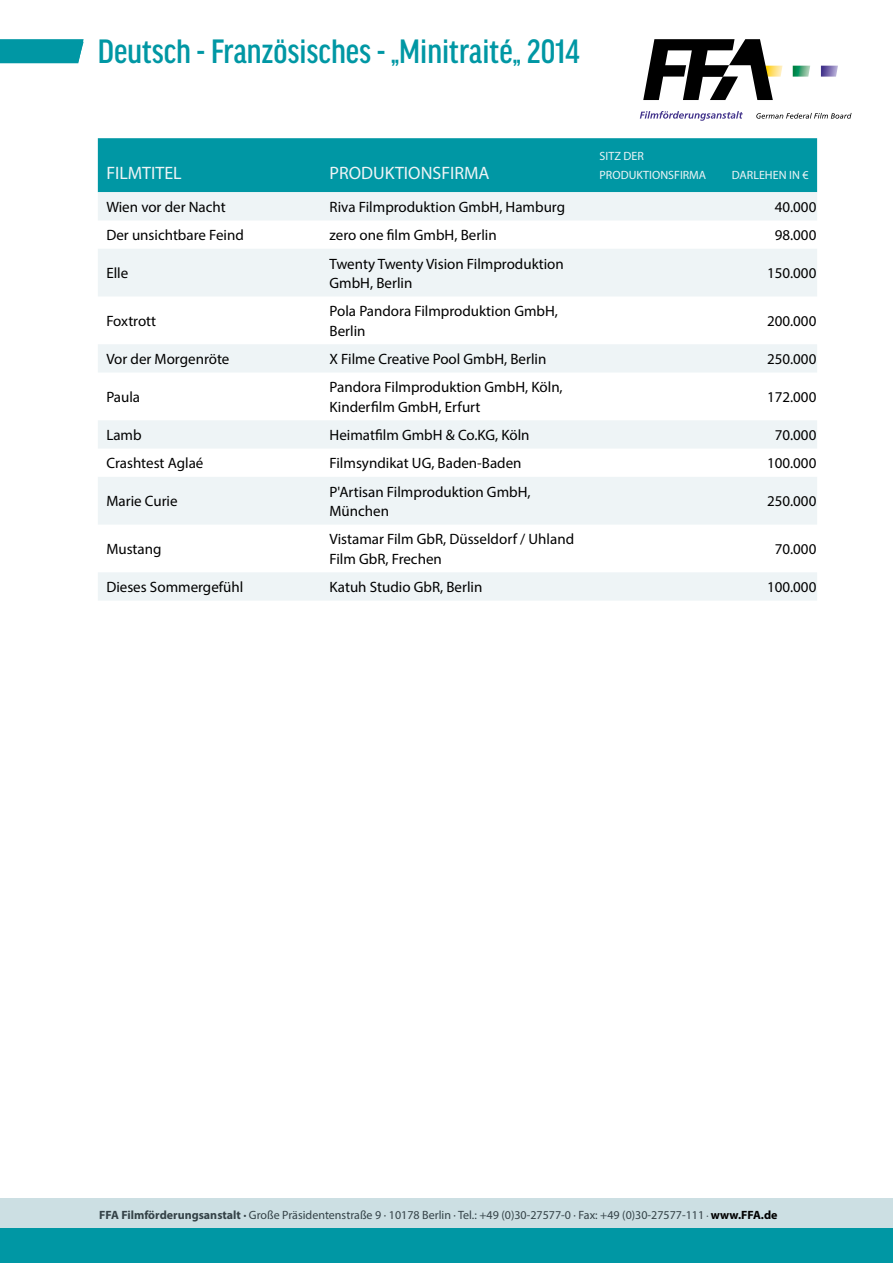
<style>
.page{position:relative;width:893px;height:1263px;background:#fff}
.page>*{position:absolute;margin:0;border:0;box-sizing:border-box;transform-origin:0 0}
.t1{font:500 condensed 36px "Good Headline Pro";color:#0097a4}
.t2{font:18px "Myriad Pro";color:#eef4f6}
.t3{font:15px/19.5px "Myriad Pro";color:#000}
.t4{font:12px "Myriad Pro";color:#344247}
.t5{font:12px/19.5px "Myriad Pro";color:#eef4f6}
.s1{font-weight:700}
.s2{font-size:10.5px}
.s3{font-weight:700;color:#000}
</style>
<div class="page">
<svg style="left:640px;top:111px;width:103px;height:10px"></svg>
<svg style="left:756px;top:113px;width:95px;height:6px"></svg>
<svg style="left:793px;top:66px;width:17px;height:11px"></svg>
<svg style="left:821px;top:66px;width:17px;height:11px"></svg>
<svg style="left:643px;top:39px;width:139px;height:61px"></svg>
<div style="left:0;top:1198px;width:893px;height:47px;background:#ccdfe3"></div>
<div style="left:0;top:1229px;width:893px;height:34px;background:#0097a4"></div>
<svg style="left:0;top:39px;width:84px;height:24px;background:#0a9ba7"></svg>
<div style="left:98px;top:138px;width:719px;height:54px;background:#0097a4"></div>
<svg style="left:98px;top:192px;width:719px;height:409px;fill:#f3f7f8"></svg>
<h1 class="t1" style="left:98px;top:32px;width:483px">Deutsch - Französisches - „Minitraité„ 2014</h1>
<p class="t2" style="left:106px;top:162px;width:77px">FILMTITEL</p>
<p class="t2" style="left:330px;top:162px;width:161px">PRODUKTIONSFIRMA</p>
<p class="t5" style="left:600px;top:146px;width:108px">SITZ DER<br>PRODUKTIONSFIRMA</p>
<p class="t5" style="left:732px;top:165px;width:78px">DARLEHEN IN €</p>
<p class="t3" style="left:106px;top:197px;width:121px">Wien vor der Nacht</p>
<p class="t3" style="left:330px;top:197px;width:237px">Riva Filmproduktion GmbH, Hamburg</p>
<p class="t3" style="left:775px;top:197px;width:43px">40.000</p>
<p class="t3" style="left:106px;top:225px;width:139px">Der unsichtbare Feind</p>
<p class="t3" style="left:330px;top:225px;width:169px">zero one film GmbH, Berlin</p>
<p class="t3" style="left:775px;top:225px;width:43px">98.000</p>
<p class="t3" style="left:106px;top:263px;width:23px">Elle</p>
<p class="t3" style="left:330px;top:253px;width:236px">Twenty Twenty Vision Filmproduktion<br>GmbH, Berlin</p>
<p class="t3" style="left:767px;top:263px;width:51px">150.000</p>
<p class="t3" style="left:106px;top:311px;width:51px">Foxtrott</p>
<p class="t3" style="left:330px;top:301px;width:230px">Pola Pandora Filmproduktion GmbH,<br>Berlin</p>
<p class="t3" style="left:767px;top:311px;width:51px">200.000</p>
<p class="t3" style="left:106px;top:349px;width:125px">Vor der Morgenröte</p>
<p class="t3" style="left:330px;top:349px;width:218px">X Filme Creative Pool GmbH, Berlin</p>
<p class="t3" style="left:767px;top:349px;width:51px">250.000</p>
<p class="t3" style="left:106px;top:387px;width:35px">Paula</p>
<p class="t3" style="left:330px;top:377px;width:235px">Pandora Filmproduktion GmbH, Köln,<br>Kinderfilm GmbH, Erfurt</p>
<p class="t3" style="left:767px;top:387px;width:51px">172.000</p>
<p class="t3" style="left:106px;top:425px;width:37px">Lamb</p>
<p class="t3" style="left:330px;top:425px;width:202px">Heimatfilm GmbH &amp; Co.KG, Köln</p>
<p class="t3" style="left:775px;top:425px;width:43px">70.000</p>
<p class="t3" style="left:106px;top:453px;width:99px">Crashtest Aglaé</p>
<p class="t3" style="left:330px;top:453px;width:193px">Filmsyndikat UG, Baden-Baden</p>
<p class="t3" style="left:767px;top:453px;width:51px">100.000</p>
<p class="t3" style="left:106px;top:491px;width:73px">Marie Curie</p>
<p class="t3" style="left:330px;top:482px;width:203px">P'Artisan Filmproduktion GmbH,<br>München</p>
<p class="t3" style="left:767px;top:491px;width:51px">250.000</p>
<p class="t3" style="left:106px;top:539px;width:57px">Mustang</p>
<p class="t3" style="left:330px;top:529px;width:246px">Vistamar Film GbR, Düsseldorf / Uhland<br>Film GbR, Frechen</p>
<p class="t3" style="left:775px;top:539px;width:43px">70.000</p>
<p class="t3" style="left:106px;top:577px;width:139px">Dieses Sommergefühl</p>
<p class="t3" style="left:330px;top:577px;width:154px">Katuh Studio GbR, Berlin</p>
<p class="t3" style="left:767px;top:577px;width:51px">100.000</p>
<p class="t4" style="left:99px;top:1208px;width:680px"><span class="s1">FFA Filmförderungsanstalt ·</span> Große Präsidentenstraße 9 · 10178 Berlin · Tel.: +49 (0)30-27577-0 · Fax: +49 (0)30-27577-111 <span class="s2">·</span> <span class="s3">www.FFA.de</span></p>
</div>
